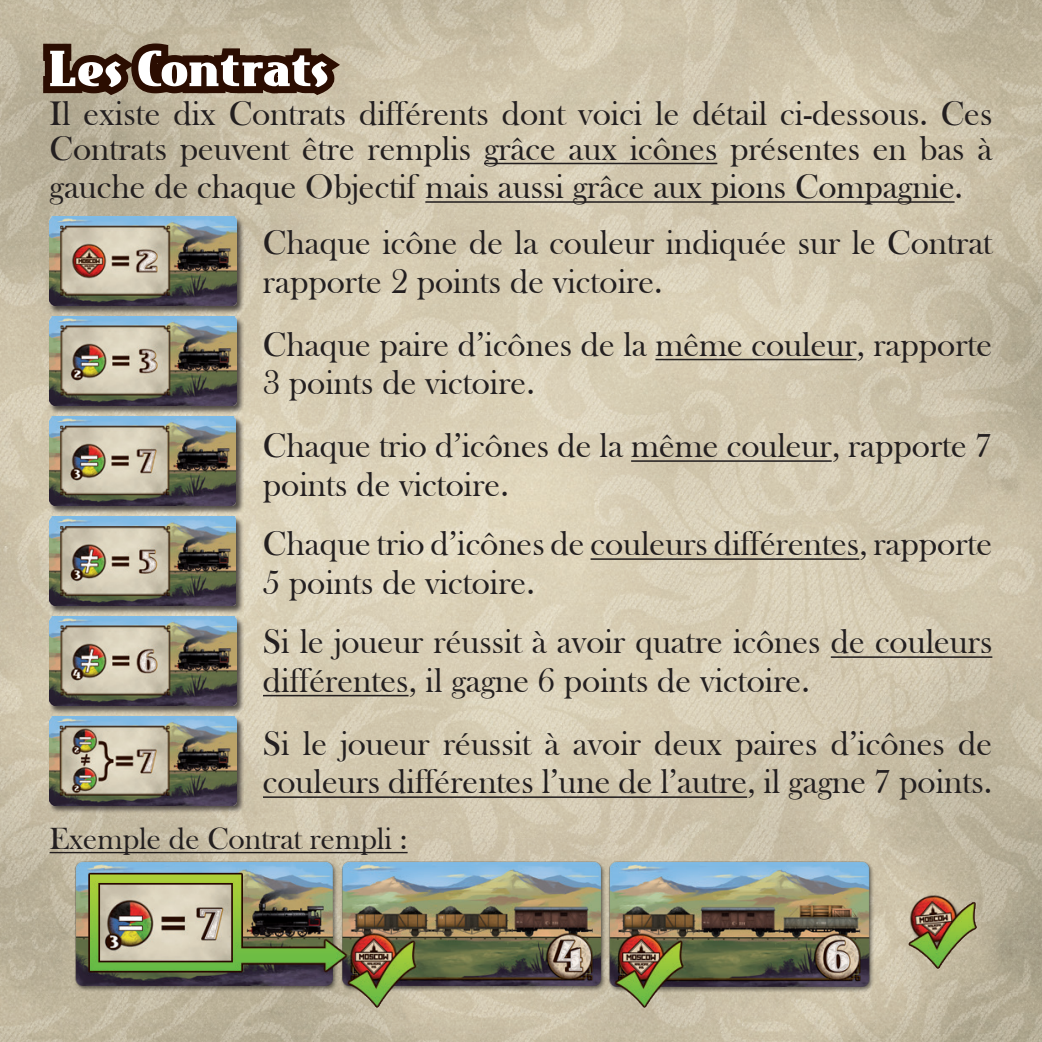
<style>
.page{position:relative;width:1042px;height:1042px;background:#fff}
.page>*{position:absolute;margin:0;border:0;box-sizing:border-box;transform-origin:0 0}
.t1{font:49px "East Market";letter-spacing:.01em;color:#fff}
.t2{font:35px/63px "Bask Old Face";color:#231f20}
.t3{font:31.5px "Bask Old Face";color:#231f20}
</style>
<div class="page">
<img style="left:0;top:0;width:1042px;height:1042px">
<hr style="left:484px;top:163px;width:233px;height:1px;background:#231f20">
<hr style="left:425px;top:201px;width:529px;height:2px;background:#231f20">
<hr style="left:655px;top:359px;width:201px;height:1px;background:#231f20">
<hr style="left:631px;top:460px;width:201px;height:2px;background:#231f20">
<hr style="left:590px;top:558px;width:269px;height:2px;background:#231f20">
<hr style="left:831px;top:656px;width:161px;height:2px;background:#231f20">
<hr style="left:263px;top:695px;width:145px;height:1px;background:#231f20">
<hr style="left:263px;top:796px;width:484px;height:2px;background:#231f20">
<svg style="left:36px;top:0;width:317px;height:230px;background:#aa9d87"></svg>
<img style="left:74px;top:861px;width:903px;height:146px">
<hr style="left:50px;top:852px;width:358px;height:1px;background:#231f20">
<div style="left:48px;top:216px;width:196px;height:97px;background:#231f20;opacity:.75"></div>
<img style="left:50px;top:216px;width:186px;height:90px">
<div style="left:48px;top:316px;width:196px;height:97px;background:#231f20;opacity:.75"></div>
<img style="left:50px;top:316px;width:186px;height:90px">
<div style="left:50px;top:416px;width:194px;height:97px;background:#231f20;opacity:.75"></div>
<img style="left:50px;top:416px;width:186px;height:90px">
<div style="left:48px;top:516px;width:196px;height:97px;background:#231f20;opacity:.75"></div>
<img style="left:50px;top:516px;width:186px;height:90px">
<div style="left:48px;top:616px;width:196px;height:97px;background:#231f20;opacity:.75"></div>
<img style="left:50px;top:616px;width:186px;height:89px">
<div style="left:48px;top:716px;width:196px;height:97px;background:#231f20;opacity:.75"></div>
<img style="left:50px;top:716px;width:186px;height:89px">
<h1 class="t1" style="left:50px;top:41px;width:280px">Les Contrats</h1>
<p class="t2" style="left:50px;top:96px;width:944px;line-height:35px">Il existe dix Contrats différents dont voici le détail ci-dessous. Ces<br>Contrats peuvent être remplis grâce aux icônes présentes en bas à</p>
<p class="t2" style="left:263px;top:159px;width:731px;line-height:56px;text-indent:-213px">gauche de chaque Objectif mais aussi grâce aux pions Compagnie.<br>Chaque icône de la couleur indiquée sur le Contrat</p>
<p class="t2" style="left:263px;top:250px;width:731px">rapporte 2 points de victoire.<br>Chaque paire d’icônes de la même couleur, rapporte</p>
<p class="t2" style="left:263px;top:352px;width:731px">3 points de victoire.<br>Chaque trio d’icônes de la même couleur, rapporte 7</p>
<p class="t2" style="left:263px;top:455px;width:731px;line-height:59.5px">points de victoire.<br>Chaque trio d’icônes de couleurs différentes, rapporte</p>
<p class="t2" style="left:263px;top:553px;width:731px;line-height:59.5px">5 points de victoire.<br>Si le joueur réussit à avoir quatre icônes de couleurs</p>
<p class="t2" style="left:263px;top:649px;width:731px">différentes, il gagne 6 points de victoire.<br>Si le joueur réussit à avoir deux paires d’icônes de</p>
<p class="t2" style="left:263px;top:751px;width:731px">couleurs différentes l’une de l’autre, il gagne 7 points.</p>
<p class="t3" style="left:50px;top:821px;width:359px">Exemple de Contrat rempli :</p>
</div>
